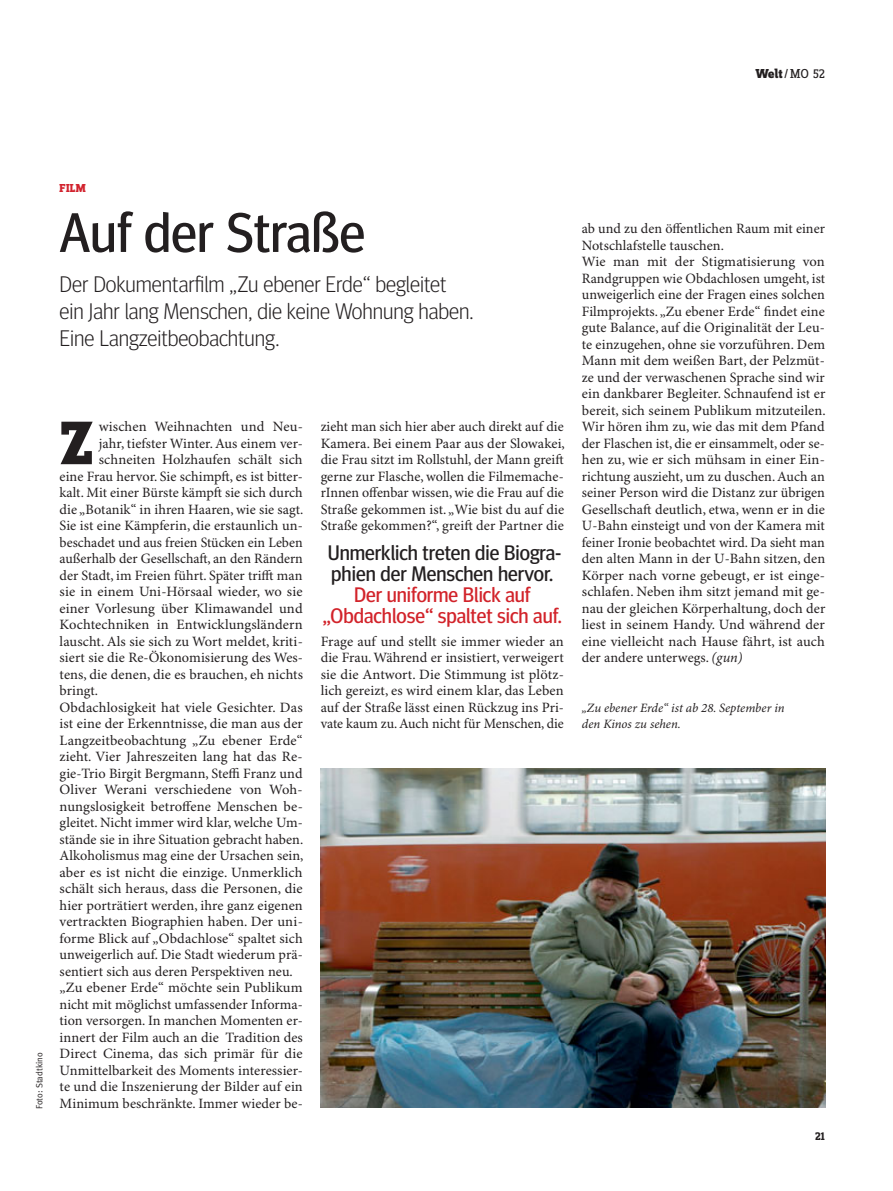
<style>
.page{position:relative;width:893px;height:1191px;background:#fff}
.page>*{position:absolute;margin:0;border:0;box-sizing:border-box;transform-origin:0 0}
.t1{font:800 63.75px "Zine Slab Dis";color:#231f20}
.t2{font:55.5px "Meta Headline";color:#231f20}
.t3{font:300 22.5px/27px "Meta Headline";color:#231f20}
.t4{font:21px/21px "Meta Headline";color:#231f20}
.t5{font:21px/21px "Meta Headline";color:#d2232a;text-align:center}
.t6{font:14.25px/16.5px "Minion Pro";letter-spacing:.005em;color:#231f20;text-align:justify}
.t7{font:13.5px "Zine Slab Dis";color:#231f20}
.t8{font:italic 12.75px/16.5px "Minion Pro";color:#231f20}
.t9{font:800 12px "Zine Slab Dis";color:#d2232e}
.t10{font:700 12px "Zine Slab Dis";color:#231f20}
.t11{font:9px "Meta Plus Normal";color:#231f20}
.s1{font-weight:800}
.s2{font-style:italic}
</style>
<div class="page">
<img style="left:321px;top:768px;width:504px;height:340px">
<p class="t7" style="left:755px;top:66px;width:71px"><span class="s1">Welt</span> / MO 52</p>
<p class="t9" style="left:60px;top:184px;width:28px">FILM</p>
<h2 class="t2" style="left:60px;top:212px;width:307px">Auf der Straße</h2>
<h3 class="t3" style="left:60px;top:272px;width:416px">Der Dokumentarfilm „Zu ebener Erde“ begleitet ein Jahr lang Menschen, die keine Wohnung haben.<br>Eine Langzeitbeobachtung.</h3>
<p class="t11" style="left:36px;top:1109px;width:58px;rotate:-90deg">Foto: Stadtkino</p>
<h1 class="t1" style="left:60px;top:418px;width:36px">Z</h1>
<p class="t6" style="left:99px;top:419px;width:206px">wischen Weihnachten und Neu-</p>
<p class="t6" style="left:99px;top:436px;width:206px">jahr, tiefster Winter. Aus einem ver-</p>
<p class="t6" style="left:99px;top:452px;width:205px">schneiten Holzhaufen schält sich</p>
<p class="t6" style="left:60px;top:469px;width:245px">eine Frau hervor. Sie schimpft, es ist bitter-</p>
<p class="t6" style="left:60px;top:485px;width:245px">kalt. Mit einer Bürste kämpft sie sich durch</p>
<p class="t6" style="left:60px;top:502px;width:245px">die „Botanik“ in ihren Haaren, wie sie sagt.</p>
<p class="t6" style="left:60px;top:518px;width:245px">Sie ist eine Kämpferin, die erstaunlich un-</p>
<p class="t6" style="left:60px;top:535px;width:245px">beschadet und aus freien Stücken ein Leben</p>
<p class="t6" style="left:60px;top:551px;width:245px">außerhalb der Gesellschaft, an den Rändern</p>
<p class="t6" style="left:60px;top:568px;width:244px">der Stadt, im Freien führt. Später trifft man</p>
<p class="t6" style="left:60px;top:584px;width:244px">sie in einem Uni-Hörsaal wieder, wo sie</p>
<p class="t6" style="left:60px;top:601px;width:245px">einer Vorlesung über Klimawandel und</p>
<p class="t6" style="left:60px;top:617px;width:245px">Kochtechniken in Entwicklungsländern</p>
<p class="t6" style="left:60px;top:634px;width:245px">lauscht. Als sie sich zu Wort meldet, kriti-</p>
<p class="t6" style="left:60px;top:650px;width:245px">siert sie die Re-Ökonomisierung des Wes-</p>
<p class="t6" style="left:60px;top:667px;width:245px">tens, die denen, die es brauchen, eh nichts</p>
<p class="t6" style="left:60px;top:683px;width:40px">bringt.</p>
<p class="t6" style="left:60px;top:700px;width:245px">Obdachlosigkeit hat viele Gesichter. Das</p>
<p class="t6" style="left:60px;top:716px;width:245px">ist eine der Erkenntnisse, die man aus der</p>
<p class="t6" style="left:60px;top:733px;width:244px">Langzeitbeobachtung „Zu ebener Erde“</p>
<p class="t6" style="left:60px;top:749px;width:245px">zieht. Vier Jahreszeiten lang hat das Re-</p>
<p class="t6" style="left:60px;top:766px;width:244px">gie-Trio Birgit Bergmann, Steffi Franz und</p>
<p class="t6" style="left:60px;top:782px;width:245px">Oliver Werani verschiedene von Woh-</p>
<p class="t6" style="left:60px;top:799px;width:245px">nungslosigkeit betroffene Menschen be-</p>
<p class="t6" style="left:60px;top:815px;width:245px">gleitet. Nicht immer wird klar, welche Um-</p>
<p class="t6" style="left:60px;top:832px;width:245px">stände sie in ihre Situation gebracht haben.</p>
<p class="t6" style="left:60px;top:848px;width:245px">Alkoholismus mag eine der Ursachen sein,</p>
<p class="t6" style="left:60px;top:865px;width:244px">aber es ist nicht die einzige. Unmerklich</p>
<p class="t6" style="left:60px;top:881px;width:245px">schält sich heraus, dass die Personen, die</p>
<p class="t6" style="left:60px;top:898px;width:245px">hier porträtiert werden, ihre ganz eigenen</p>
<p class="t6" style="left:60px;top:914px;width:245px">vertrackten Biographien haben. Der uni-</p>
<p class="t6" style="left:60px;top:931px;width:245px">forme Blick auf „Obdachlose“ spaltet sich</p>
<p class="t6" style="left:60px;top:947px;width:245px">unweigerlich auf. Die Stadt wiederum prä-</p>
<p class="t6" style="left:60px;top:964px;width:235px">sentiert sich aus deren Perspektiven neu.</p>
<p class="t6" style="left:60px;top:980px;width:245px">„Zu ebener Erde“ möchte sein Publikum</p>
<p class="t6" style="left:60px;top:997px;width:245px">nicht mit möglichst umfassender Informa-</p>
<p class="t6" style="left:60px;top:1013px;width:245px">tion versorgen. In manchen Momenten er-</p>
<p class="t6" style="left:60px;top:1030px;width:245px">innert der Film auch an die Tradition des</p>
<p class="t6" style="left:60px;top:1046px;width:245px">Direct Cinema, das sich primär für die</p>
<p class="t6" style="left:60px;top:1063px;width:245px">Unmittelbarkeit des Moments interessier-</p>
<p class="t6" style="left:60px;top:1079px;width:245px">te und die Inszenierung der Bilder auf ein</p>
<p class="t6" style="left:60px;top:1096px;width:245px">Minimum beschränkte. Immer wieder be-</p>
<p class="t6" style="left:321px;top:419px;width:246px">zieht man sich hier aber auch direkt auf die Kamera. Bei einem Paar aus der Slowakei, die Frau sitzt im Rollstuhl, der Mann greift gerne zur Flasche, wollen die Filmemache&shy;rInnen offenbar wissen, wie die Frau auf die Straße gekommen ist. „Wie bist du auf die Straße gekommen?“, greift der Partner die</p>
<h3 class="t4" style="left:328px;top:544px;width:235px">Unmerklich treten die Biogra&shy;phien der Menschen hervor.</h3>
<h3 class="t5" style="left:323px;top:586px;width:240px">Der uniforme Blick auf „Obdachlose“ spaltet sich auf.</h3>
<p class="t6" style="left:321px;top:634px;width:245px">Frage auf und stellt sie immer wieder an die Frau. Während er insistiert, verweigert sie die Antwort. Die Stimmung ist plötz&shy;lich gereizt, es wird einem klar, das Leben auf der Straße lässt einen Rückzug ins Pri&shy;vate kaum zu. Auch nicht für Menschen, die</p>
<p class="t6" style="left:582px;top:221px;width:245px;text-align:left">ab und zu den öffentlichen Raum mit einer Notschlafstelle tauschen.<br>Wie man mit der Stigmatisierung von Randgruppen wie Obdachlosen umgeht, ist unweigerlich eine der Fragen eines solchen Filmprojekts. „Zu ebener Erde“ findet eine gute Balance, auf die Originalität der Leu&shy;te einzugehen, ohne sie vorzuführen. Dem Mann mit dem weißen Bart, der Pelzmüt&shy;ze und der verwaschenen Sprache sind wir ein dankbarer Begleiter. Schnaufend ist er bereit, sich seinem Publikum mitzuteilen.<br>Wir hören ihm zu, wie das mit dem Pfand der Flaschen ist, die er einsammelt, oder se&shy;hen zu, wie er sich mühsam in einer Ein&shy;richtung auszieht, um zu duschen. Auch an seiner Person wird die Distanz zur übrigen Gesellschaft deutlich, etwa, wenn er in die U-Bahn einsteigt und von der Kamera mit feiner Ironie beobachtet wird. Da sieht man den alten Mann in der U-Bahn sitzen, den Körper nach vorne gebeugt, er ist einge&shy;schlafen. Neben ihm sitzt jemand mit ge&shy;nau der gleichen Körperhaltung, doch der liest in seinem Handy. Und während der eine vielleicht nach Hause fährt, ist auch der andere unterwegs. <span class="s2">(gun)</span></p>
<p class="t8" style="left:582px;top:700px;width:204px">„Zu ebener Erde“ ist ab 28. September in den Kinos zu sehen.</p>
<p class="t10" style="left:815px;top:1128px;width:11px">21</p>
</div>
